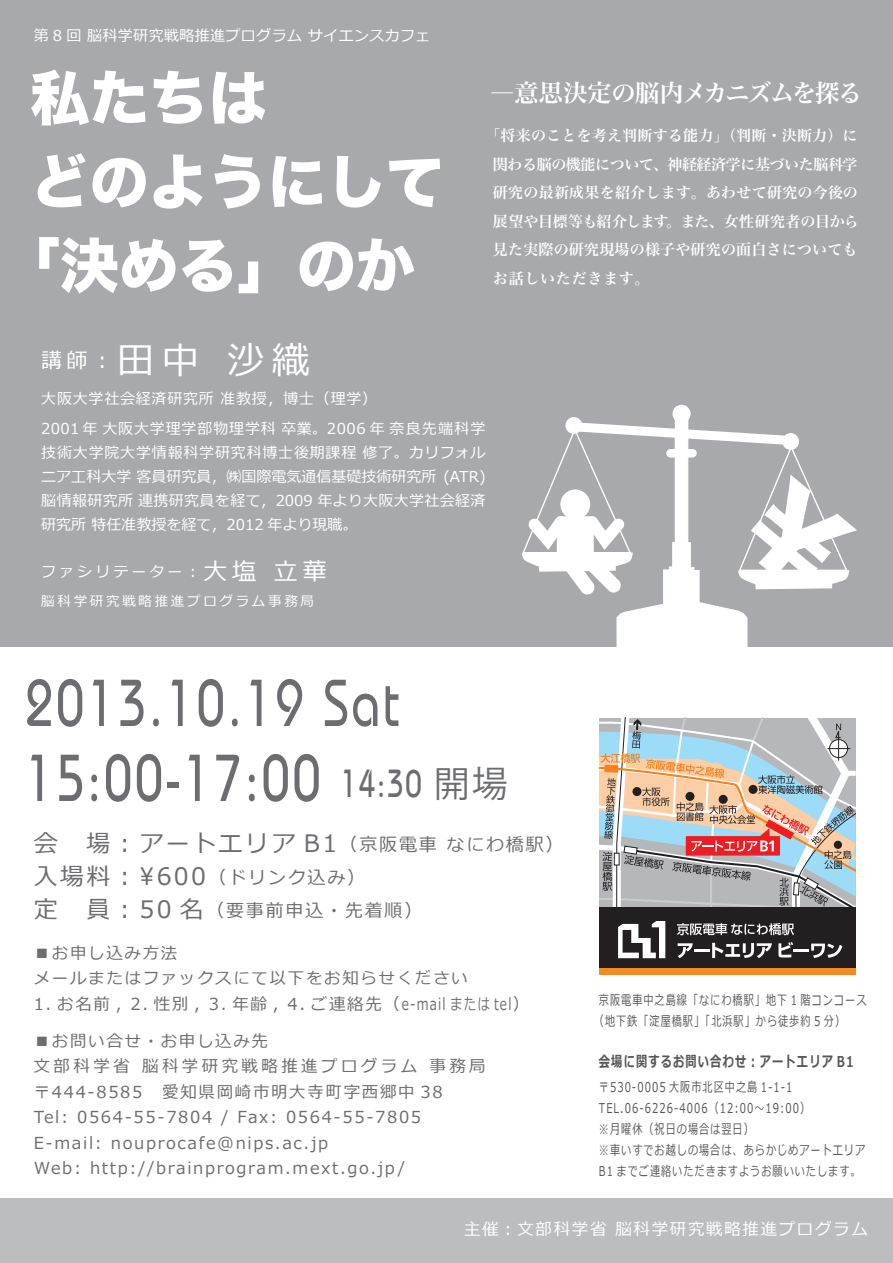
<style>
.page{position:relative;width:893px;height:1263px;background:#fff}
.page>*{position:absolute;margin:0;border:0;box-sizing:border-box;transform-origin:0 0}
.t1{font:66px/75px "Bimini Condensed Normal";letter-spacing:.05em;color:#6c6d70}
.t2{font:59.25px "Hira Kaku Std N W8";color:#fff}
.t3{font:37.5px "Meiryo";color:#fff}
.t4{font:24.3px "Hira Min Pro W6";letter-spacing:-.05em;color:#fff}
.t5{font:24px/33px "Meiryo";letter-spacing:.1em;color:#6c6d70}
.t6{font:18px "Meiryo";letter-spacing:.1em;color:#6c6d70}
.t7{font:16.5px/25.5px "Meiryo";letter-spacing:.1em;color:#6c6d70}
.t8{font:16.5px "Meiryo";letter-spacing:.1em;color:#fff}
.t9{font:15px/24px "Meiryo";letter-spacing:.025em;color:#fff;text-align:justify}
.t10{font:15px/28.5px "Hira Min Pro W6";letter-spacing:.015em;color:#fff;text-align:justify}
.t11{font:15px/30.2px "Meiryo";letter-spacing:.05em;color:#fff}
.t12{font:700 15px "Meiryo";letter-spacing:.1em;color:#57585a;scale:.75 1}
.t13{font:15px "Meiryo";letter-spacing:.2em;color:#fff}
.t14{font:13.5px/21px "Meiryo";letter-spacing:.1em;color:#57585a;scale:.75 1}
.t15{font:13.5px "Meiryo";letter-spacing:.2em;color:#fff}
.s1{font-size:24px}
.s2{font-size:39px}
.s3{font-family:"Koz Go Pro";font-size:36px}
.s4{font-size:18px}
</style>
<div class="page">
<div style="left:0;top:0;width:893px;height:647px;background:#a8a9ad"></div>
<div style="left:0;top:1199px;width:893px;height:64px;background:#bcbdc0"></div>
<svg style="left:522px;top:405px;width:335px;height:242px"></svg>
<svg style="left:599px;top:718px;width:257px;height:189px"></svg>
<div style="left:599px;top:907px;width:257px;height:68px;background:#231f20"></div>
<div style="left:599px;top:968px;width:257px;height:7px;background:#f68b1f"></div>
<svg style="left:618px;top:921px;width:47px;height:37px"></svg>
<svg style="left:678px;top:943px;width:15px;height:15px"></svg>
<hr style="left:694px;top:949px;width:15px;height:3px;background:#fff">
<svg style="left:712px;top:943px;width:60px;height:15px"></svg>
<svg style="left:778px;top:942px;width:15px;height:15px"></svg>
<hr style="left:793px;top:949px;width:16px;height:3px;background:#fff">
<svg style="left:811px;top:943px;width:31px;height:15px"></svg>
<svg style="left:677px;top:923px;width:117px;height:12px"></svg>
<p class="t9" style="left:34px;top:24px;width:398px">第 8 回 脳科学研究戦略推進プログラム サイエンスカフェ</p>
<h2 class="t2" style="left:30px;top:65px;width:238px">私たちは</h2>
<h2 class="t2" style="left:30px;top:149px;width:416px">どのようにして</h2>
<h2 class="t2" style="left:1px;top:233px;width:416px">「決める」のか</h2>
<h3 class="t4" style="left:490px;top:72px;width:374px">―意思決定の脳内メカニズムを探る</h3>
<p class="t10" style="left:493px;top:120px;width:367px;text-indent:-8px">「将来のことを考え判断する能力」（判断・決断力）に関わる脳の機能について、神経経済学に基づいた脳科学研究の最新成果を紹介します。あわせて研究の今後の展望や目標等も紹介します。また、女性研究者の目から見た実際の研究現場の様子や研究の面白さについてもお話しいただきます。</p>
<h3 class="t3" style="left:41px;top:334px;width:270px"><sup>講師：</sup>田中 沙織</h3>
<p class="t11" style="left:41px;top:384px;width:446px">大阪大学社会経済研究所 准教授，博士（理学）<br>2001 年大阪大学理学部物理学科卒業。2006 年奈良先端科学</p>
<p class="t9" style="left:41px;top:441px;width:446px">技術大学院大学情報科学研究科博士後期課程修了。カリフォルニア工科大学客員研究員，㈱国際電気通信基礎技術研究所 (ATR)脳情報研究所連携研究員を経て，2009 年より大阪大学社会経済研究所特任准教授を経て，2012 年より現職。</p>
<p class="t13" style="left:41px;top:561px;width:287px">ファシリテーター：<span class="s1">大塩 立華</span></p>
<p class="t15" style="left:41px;top:591px;width:274px">脳科学研究戦略推進プログラム事務局</p>
<h1 class="t1" style="left:26px;top:665px;width:484px">2013.10.19 Sat<br>15:00-17:00 <span class="s2">14:30</span> <span class="s3">開場</span></h1>
<h3 class="t5" style="left:34px;top:828px;width:531px">会　場：アートエリア B1<span class="s4">（京阪電車 なにわ橋駅）</span>入場料：\600<span class="s4">（ドリンク込み）</span></h3>
<p class="t6" style="left:34px;top:898px;width:390px"><span class="s1">定　員：50 名</span>（要事前申込・先着順）</p>
<p class="t7" style="left:34px;top:941px;width:435px">■お申し込み方法<br>メールまたはファックスにて以下をお知らせください</p>
<p class="t7" style="left:34px;top:992px;width:497px">1. お名前 , 2. 性別 , 3. 年齢 , 4. ご連絡先（e-mail または tel）</p>
<p class="t7" style="left:34px;top:1029px;width:454px">■お問い合せ・お申し込み先<br>文部科学省 脳科学研究戦略推進プログラム 事務局〒444-8585　愛知県岡崎市明大寺町字西郷中 38<br>Tel: 0564-55-7804 / Fax: 0564-55-7805<br>E-mail: nouprocafe@nips.ac.jp<br>Web: http://brainprogram.mext.go.jp/</p>
<p class="t14" style="left:594px;top:990px;width:365px;text-indent:5px">京阪電車中之島線「なにわ橋駅」地下 1 階コンコース（地下鉄「淀屋橋駅」「北浜駅」から徒歩約 5 分）</p>
<p class="t12" style="left:599px;top:1051px;width:341px">会場に関するお問い合わせ：アートエリア B1</p>
<p class="t14" style="left:599px;top:1078px;width:357px">〒530-0005 大阪市北区中之島 1-1-1<br>TEL.06-6226-4006（12:00～19:00）<br>※月曜休（祝日の場合は翌日）<br>※車いすでお越しの場合は、あらかじめアートエリア<br>B1 までご連絡いただきますようお願いいたします。</p>
<p class="t8" style="left:464px;top:1217px;width:405px">主催 : 文部科学省 脳科学研究戦略推進プログラム</p>
</div>
